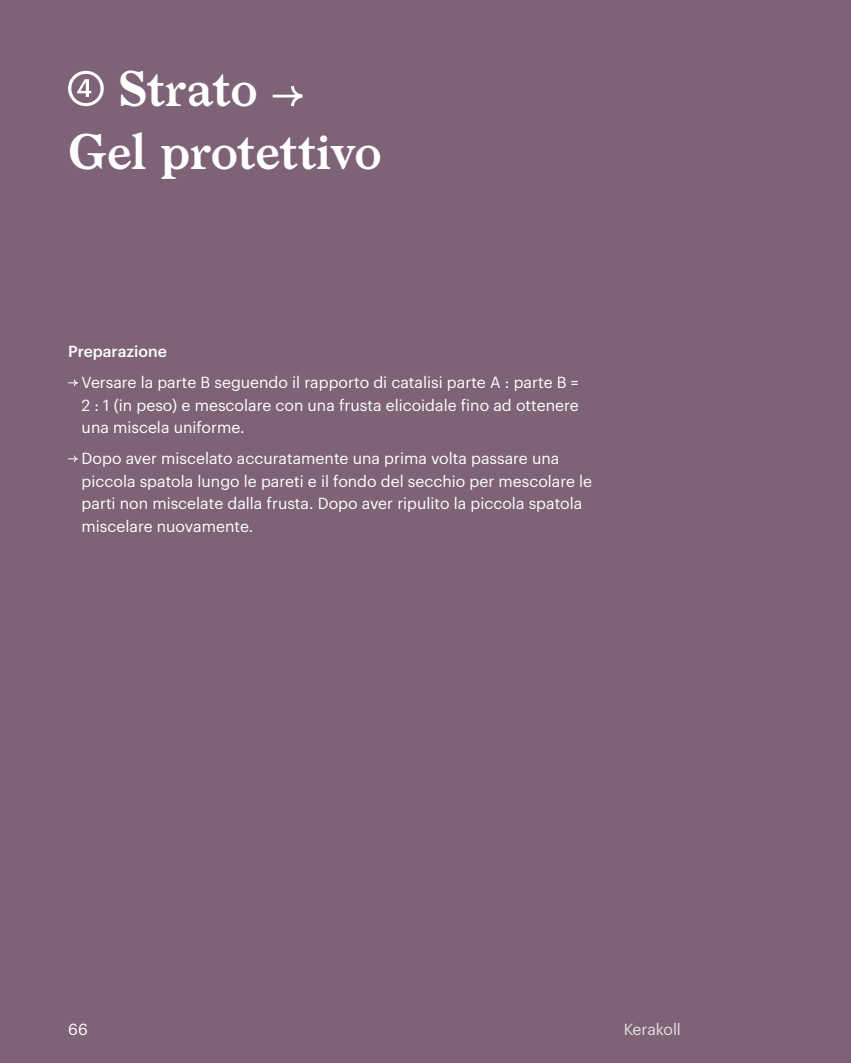
<style>
.page{position:relative;width:851px;height:1063px;background:#fff}
.page>*{position:absolute;margin:0;border:0;box-sizing:border-box;transform-origin:0 0}
.t1{font:600 48px/63px "Larish Neue";letter-spacing:-.015em;color:#fff}
.t2{font:15.75px/22.5px "Graphik";color:#fff;text-align:justify}
.t3{font:500 15.75px "Graphik";color:#fff}
</style>
<div class="page">
<div style="left:0;top:0;width:850px;height:1063px;background:#7e6277"></div>
<svg style="left:68px;top:379px;width:10px;height:7px"></svg>
<svg style="left:68px;top:455px;width:10px;height:7px"></svg>
<svg style="left:68px;top:71px;width:36px;height:35px"></svg>
<hr style="left:272px;top:95px;width:30px;height:3px;background:#fff">
<svg style="left:289px;top:86px;width:14px;height:21px"></svg>
<h1 class="t1" style="left:68px;top:54px;width:315px;text-indent:50px">Strato<br>Gel protettivo</h1>
<p class="t3" style="left:68px;top:339px;width:100px">Preparazione</p>
<p class="t2" style="left:82px;top:370px;width:498px">Versare la parte B seguendo il rapporto di catalisi parte A : parte B = 2 : 1 (in peso) e mescolare con una frusta elicoidale fino ad ottenere una miscela uniforme.</p>
<p class="t2" style="left:82px;top:446px;width:512px;text-align:left">Dopo aver miscelato accuratamente una prima volta passare una piccola spatola lungo le pareti e il fondo del secchio per mescolare le parti non miscelate dalla frusta. Dopo aver ripulito la piccola spatola miscelare nuovamente.</p>
<p class="t2" style="left:68px;top:1016px;width:21px">66</p>
<p class="t2" style="left:623px;top:1017px;width:59px">Kerakoll</p>
</div>
